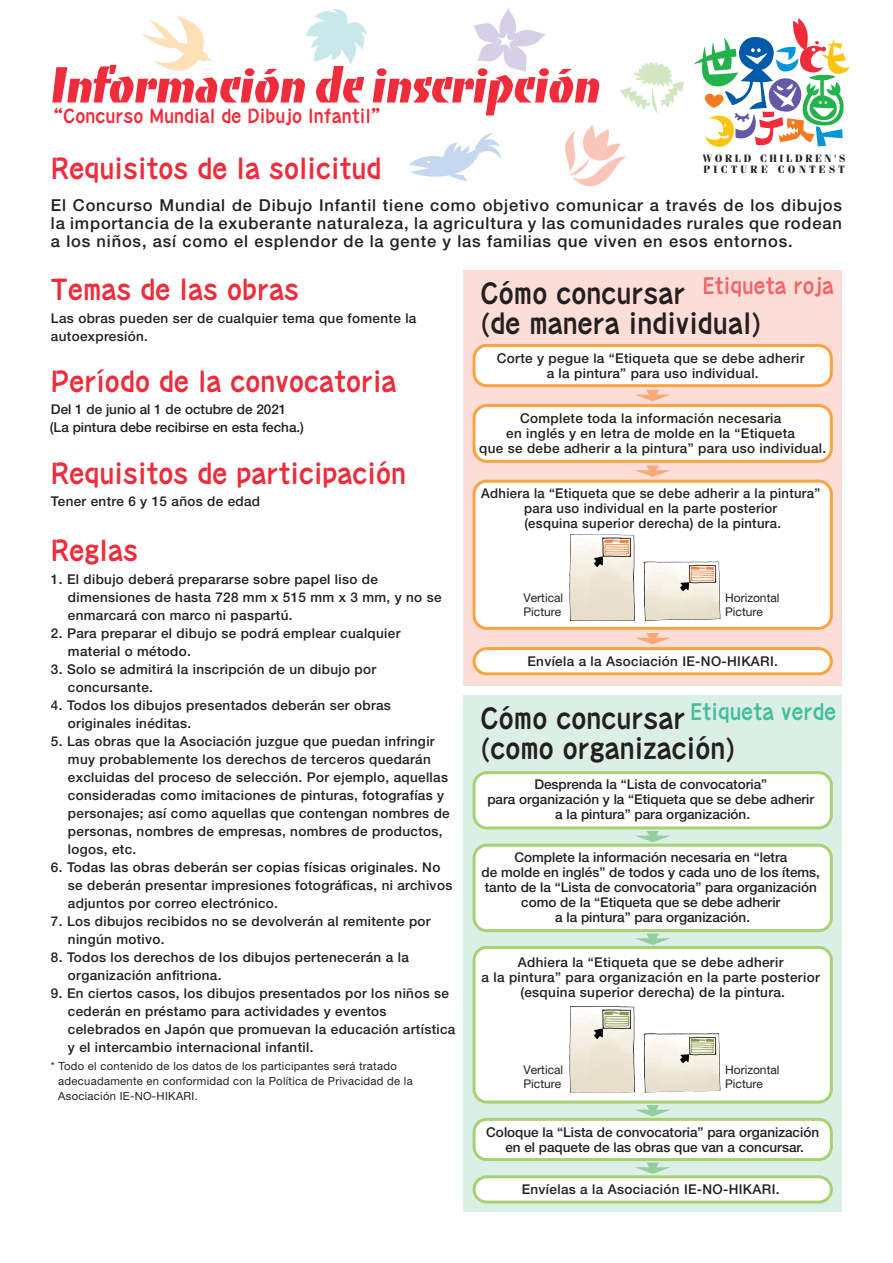
<style>
.page{position:relative;width:893px;height:1263px;background:#fff}
.page>*{position:absolute;margin:0;border:0;box-sizing:border-box;transform-origin:0 0}
.t1{font:800 54px "ITC Banco Com";color:#ee2c3b}
.t2{font:700 27.3px/30px "Taka Hand Std";color:#231f20}
.t3{font:700 27px "Taka Hand Std";color:#ee2c3b}
.t4{font:700 21.15px "Taka Hand Std";color:#43be9c}
.t5{font:700 21.15px "Taka Hand Std";color:#f06469}
.t6{font:700 18px "Taka Hand Std";color:#ee2c3b}
.t7{font:500 16.5px/18px "Helvetica Neue LT Pro";letter-spacing:.05em;color:#231f20;text-align:justify}
.t8{font:500 13.5px/18px "Helvetica Neue LT Pro";letter-spacing:.025em;color:#231f20}
.t9{font:500 13.5px/15px "Helvetica Neue LT Pro";color:#231f20;text-align:center}
.t10{font:12px/14.4px "Helvetica Neue LT Pro";color:#231f20}
.t11{font:11.25px/15px "Helvetica Neue LT Pro";letter-spacing:.025em;color:#231f20}
.t12{font:700 10.65px/10.6px "Fenice";letter-spacing:.32em;color:#231f20}
</style>
<div class="page">
<div style="left:463px;top:270px;width:379px;height:415px;background:#fcddd7"></div>
<div style="left:474px;top:345px;width:357px;height:41px;background:#fff;border-radius:13px"></div>
<div style="left:473px;top:344px;width:360px;height:43px;border:3px solid #f9a440;border-radius:13px"></div>
<div style="left:463px;top:695px;width:379px;height:517px;background:#dcefe6"></div>
<svg style="left:635px;top:390px;width:36px;height:11px"></svg>
<svg style="left:635px;top:466px;width:36px;height:11px"></svg>
<svg style="left:635px;top:633px;width:36px;height:11px"></svg>
<svg style="left:635px;top:831px;width:35px;height:11px"></svg>
<svg style="left:635px;top:934px;width:35px;height:11px"></svg>
<svg style="left:635px;top:1105px;width:35px;height:11px"></svg>
<svg style="left:635px;top:1162px;width:35px;height:12px"></svg>
<div style="left:474px;top:405px;width:357px;height:56px;background:#fff;border-radius:13px"></div>
<div style="left:473px;top:404px;width:360px;height:59px;border:3px solid #f9a440;border-radius:13px"></div>
<svg style="left:474px;top:481px;width:357px;height:147px;background:#faf8f5"></svg>
<div style="left:473px;top:480px;width:360px;height:150px;border:3px solid #f9a440;border-radius:13px"></div>
<div style="left:474px;top:649px;width:357px;height:25px;background:#fff;border-radius:13px"></div>
<div style="left:473px;top:647px;width:360px;height:28px;border:3px solid #f9a440;border-radius:13px"></div>
<div style="left:474px;top:845px;width:357px;height:86px;background:#fff;border-radius:13px"></div>
<div style="left:473px;top:844px;width:360px;height:88px;border:3px solid #a7d172;border-radius:13px"></div>
<div style="left:474px;top:773px;width:357px;height:55px;background:#fff;border-radius:13px"></div>
<div style="left:473px;top:771px;width:360px;height:58px;border:3px solid #a7d172;border-radius:13px"></div>
<svg style="left:474px;top:947px;width:357px;height:155px;background:#f9f8f5"></svg>
<div style="left:473px;top:946px;width:360px;height:157px;border:3px solid #a7d172;border-radius:13px"></div>
<div style="left:474px;top:1177px;width:357px;height:25px;background:#fff;border-radius:13px"></div>
<div style="left:473px;top:1175px;width:360px;height:28px;border:3px solid #a7d172;border-radius:13px"></div>
<div style="left:474px;top:1119px;width:357px;height:40px;background:#fff;border-radius:13px"></div>
<div style="left:473px;top:1118px;width:360px;height:43px;border:3px solid #a7d172;border-radius:13px"></div>
<svg style="left:693px;top:18px;width:157px;height:129px"></svg>
<svg style="left:620px;top:62px;width:64px;height:51px"></svg>
<svg style="left:565px;top:125px;width:61px;height:62px"></svg>
<svg style="left:409px;top:132px;width:92px;height:49px"></svg>
<svg style="left:142px;top:15px;width:71px;height:56px"></svg>
<svg style="left:473px;top:8px;width:73px;height:64px"></svg>
<svg style="left:306px;top:9px;width:61px;height:56px"></svg>
<img style="left:569px;top:535px;width:2px;height:58px">
<img style="left:569px;top:1006px;width:2px;height:58px">
<h1 class="t1" style="left:51px;top:53px;width:550px">Información de inscripción</h1>
<h3 class="t6" style="left:45px;top:103px;width:346px">“Concurso Mundial de Dibujo Infantil”</h3>
<p class="t12" style="left:703px;top:153px;width:144px">WORLD CHILDREN'S<br>PICTURE CONTEST</p>
<h3 class="t3" style="left:51px;top:150px;width:332px">Requisitos de la solicitud</h3>
<p class="t7" style="left:51px;top:196px;width:792px">El Concurso Mundial de Dibujo Infantil tiene como objetivo comunicar a través de los dibujos la importancia de la exuberante naturaleza, la agricultura y las comunidades rurales que rodean a los niños, así como el esplendor de la gente y las familias que viven en esos entornos.</p>
<h3 class="t3" style="left:51px;top:271px;width:250px">Temas de las obras</h3>
<h3 class="t5" style="left:703px;top:271px;width:133px">Etiqueta roja</h3>
<p class="t8" style="left:51px;top:309px;width:367px">Las obras pueden ser de cualquier tema que fomente la autoexpresión.</p>
<h2 class="t2" style="left:480px;top:276px;width:283px">Cómo concursar<br>(de manera individual)</h2>
<h3 class="t3" style="left:51px;top:362px;width:347px">Período de la convocatoria</h3>
<p class="t9" style="left:50px;top:400px;width:256px;line-height:18px;text-align:left">Del 1 de junio al 1 de octubre de 2021 (La pintura debe recibirse en esta fecha.)</p>
<h3 class="t3" style="left:51px;top:455px;width:357px">Requisitos de participación</h3>
<p class="t8" style="left:51px;top:492px;width:211px">Tener entre 6 y 15 años de edad</p>
<h3 class="t3" style="left:51px;top:532px;width:89px">Reglas</h3>
<p class="t8" style="left:68px;top:570px;width:375px;text-indent:-17px">1. El dibujo deberá prepararse sobre papel liso de dimensiones de hasta 728 mm x 515 mm x 3 mm, y no se enmarcará con marco ni paspartú.</p>
<p class="t8" style="left:68px;top:624px;width:334px;text-indent:-17px">2. Para preparar el dibujo se podrá emplear cualquier material o método.</p>
<p class="t8" style="left:68px;top:660px;width:310px;text-indent:-17px">3. Solo se admitirá la inscripción de un dibujo por concursante.</p>
<p class="t8" style="left:68px;top:696px;width:324px;text-indent:-17px">4. Todos los dibujos presentados deberán ser obras originales inéditas.</p>
<p class="t8" style="left:68px;top:732px;width:383px;text-indent:-17px">5. Las obras que la Asociación juzgue que puedan infringir muy probablemente los derechos de terceros quedarán excluidas del proceso de selección. Por ejemplo, aquellas consideradas como imitaciones de pinturas, fotografías y personajes; así como aquellas que contengan nombres de personas, nombres de empresas, nombres de productos, logos, etc.</p>
<p class="t8" style="left:68px;top:858px;width:386px;text-indent:-17px">6. Todas las obras deberán ser copias físicas originales. No se deberán presentar impresiones fotográficas, ni archivos adjuntos por correo electrónico.</p>
<p class="t8" style="left:68px;top:912px;width:364px;text-indent:-17px">7. Los dibujos recibidos no se devolverán al remitente por ningún motivo.</p>
<p class="t8" style="left:68px;top:948px;width:342px;text-indent:-17px">8. Todos los derechos de los dibujos pertenecerán a la organización anfitriona.</p>
<p class="t8" style="left:68px;top:984px;width:389px;text-indent:-17px">9. En ciertos casos, los dibujos presentados por los niños se cederán en préstamo para actividades y eventos celebrados en Japón que promuevan la educación artística y el intercambio internacional infantil.</p>
<p class="t11" style="left:58px;top:1058px;width:356px;text-indent:-7px">* Todo el contenido de los datos de los participantes será tratado adecuadamente en conformidad con la Política de Privacidad de la<br>Asociación IE-NO-HIKARI.</p>
<p class="t8" style="left:497px;top:351px;width:309px;line-height:15px;text-align:center">Corte y pegue la “Etiqueta que se debe adherir a la pintura” para uso individual.</p>
<p class="t8" style="left:479px;top:411px;width:349px;line-height:15px;text-align:center">Complete toda la información necesaria<br>en inglés y en letra de molde en la “Etiqueta<br>que se debe adherir a la pintura” para uso individual.</p>
<p class="t8" style="left:481px;top:485px;width:341px;line-height:15px;text-align:center">Adhiera la “Etiqueta que se debe adherir a la pintura” para uso individual en la parte posterior<br>(esquina superior derecha) de la pintura.</p>
<p class="t10" style="left:523px;top:590px;width:41px">Vertical<br>Picture</p>
<p class="t10" style="left:725px;top:590px;width:56px">Horizontal<br>Picture</p>
<p class="t8" style="left:527px;top:652px;width:252px">Envíela a la Asociación IE-NO-HIKARI.</p>
<h2 class="t2" style="left:480px;top:701px;width:257px">Cómo concursar (como organización)</h2>
<h3 class="t4" style="left:691px;top:697px;width:147px">Etiqueta verde</h3>
<p class="t9" style="left:487px;top:777px;width:328px">Desprenda la “Lista de convocatoria”<br>para organización y la “Etiqueta que se debe adherir a la pintura” para organización.</p>
<p class="t9" style="left:482px;top:849px;width:340px">Complete la información necesaria en “letra<br>de molde en inglés” de todos y cada uno de los ítems, tanto de la “Lista de convocatoria” para organización como de la “Etiqueta que se debe adherir<br>a la pintura” para organización.</p>
<p class="t8" style="left:482px;top:954px;width:340px;line-height:15px;text-align:center">Adhiera la “Etiqueta que se debe adherir<br>a la pintura” para organización en la parte posterior (esquina superior derecha) de la pintura.</p>
<p class="t10" style="left:523px;top:1062px;width:41px">Vertical<br>Picture</p>
<p class="t10" style="left:725px;top:1062px;width:56px">Horizontal<br>Picture</p>
<p class="t9" style="left:486px;top:1124px;width:334px">Coloque la “Lista de convocatoria” para organización en el paquete de las obras que van a concursar.</p>
<p class="t8" style="left:522px;top:1179px;width:259px">Envíelas a la Asociación IE-NO-HIKARI.</p>
</div>
